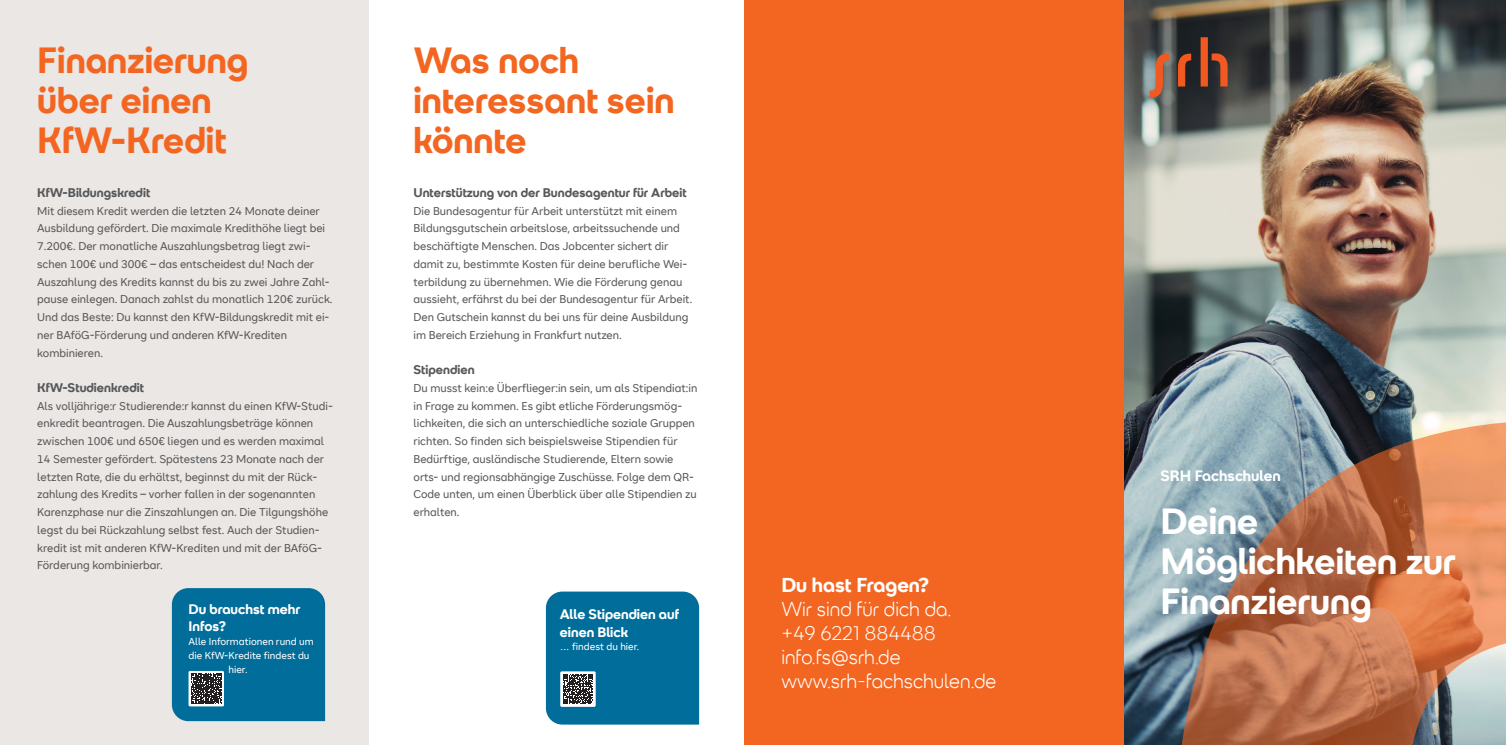
<style>
.page{position:relative;width:1506px;height:745px;background:#fff}
.page>*{position:absolute;margin:0;border:0;box-sizing:border-box;transform-origin:0 0}
.SRH_BI_FL_Headline_L{font:700 36.25px/40px "SRH Headline";color:#f36621}
.SRH_BI_FL_Titel_Head{font:700 36.25px/40px "SRH Headline";color:#fff}
.SRS_BI_FL_Titel_Kont{font:300 20px/23.8px "SRH Headline";color:#fff}
.SRH_BI_FL_Titel_Bere{font:700 15px "SRH Headline";color:#fff}
.SRH_BI_FL_Headline_B{font:700 13.75px/17.5px "SRH Headline";color:#fff}
.SRH_BI_FL_Subheadlin{font:700 12.5px "SRH Headline";color:#57585a}
.SRH_BI_FL_Copy_105x2{font:11.25px/17.8px "SRH Text";color:#57585a}
.SRH_BI_FL_Copy_Box_1{font:10px "SRH Text";color:#fff}
.s1{font-weight:700}
</style>
<div class="page">
<div style="left:0;top:0;width:369px;height:744px;background:#ebe7e4"></div>
<img style="left:1123px;top:0;width:383px;height:419px">
<svg style="left:1123px;top:419px;width:383px;height:325px;background:#a98470"></svg>
<svg style="left:1150px;top:37px;width:78px;height:60px;background:#6a4538"></svg>
<div style="left:744px;top:0;width:379px;height:744px;background:#f36621"></div>
<svg style="left:546px;top:591px;width:153px;height:133px;background:#0b7099"></svg>
<svg style="left:172px;top:588px;width:153px;height:132px;background:#096e98"></svg>
<p class="SRH_BI_FL_Headline_L" style="left:37px;top:40px;width:213px">Finanzierung über einen<br>KfW-Kredit</p>
<p class="SRH_BI_FL_Subheadlin" style="left:37px;top:185px;width:115px">KfW-Bildungskredit</p>
<p class="SRH_BI_FL_Copy_105x2" style="left:37px;top:202px;width:297px">Mit diesem Kredit werden die letzten 24 Monate deiner Ausbildung gefördert. Die maximale Kredithöhe liegt bei 7.200€. Der monatliche Auszahlungsbetrag liegt zwi&shy;schen 100€ und 300€ – das entscheidest du! Nach der Auszahlung des Kredits kannst du bis zu zwei Jahre Zahl&shy;pause einlegen. Danach zahlst du monatlich 120€ zurück.<br>Und das Beste: Du kannst den KfW-Bildungskredit mit ei&shy;ner BAföG-Förderung und anderen KfW-Krediten kombinieren.</p>
<p class="SRH_BI_FL_Subheadlin" style="left:37px;top:380px;width:108px">KfW-Studienkredit</p>
<p class="SRH_BI_FL_Copy_105x2" style="left:37px;top:397px;width:297px">Als volljährige:r Studierende:r kannst du einen KfW-Studi&shy;enkredit beantragen. Die Auszahlungsbeträge können zwischen 100€ und 650€ liegen und es werden maximal 14 Semester gefördert. Spätestens 23 Monate nach der letzten Rate, die du erhältst, beginnst du mit der Rück&shy;zahlung des Kredits – vorher fallen in der sogenannten Karenzphase nur die Zinszahlungen an. Die Tilgungshöhe legst du bei Rückzahlung selbst fest. Auch der Studien&shy;kredit ist mit anderen KfW-Krediten und mit der BAföG-Förderung kombinierbar.</p>
<p class="SRH_BI_FL_Headline_B" style="left:189px;top:600px;width:113px">Du brauchst mehr<br>Infos?</p>
<p class="SRH_BI_FL_Copy_Box_1" style="left:189px;top:635px;width:127px">Alle Informationen rund um</p>
<p class="SRH_BI_FL_Copy_Box_1" style="left:189px;top:649px;width:122px">die KfW-Kredite findest du</p>
<p class="SRH_BI_FL_Copy_Box_1" style="left:228px;top:663px;width:20px">hier.</p>
<p class="SRH_BI_FL_Headline_L" style="left:414px;top:40px;width:262px">Was noch interessant sein könnte</p>
<p class="SRH_BI_FL_Subheadlin" style="left:414px;top:185px;width:275px">Unterstützung von der Bundesagentur für Arbeit</p>
<p class="SRH_BI_FL_Copy_105x2" style="left:414px;top:202px;width:280px">Die Bundesagentur für Arbeit unterstützt mit einem Bildungsgutschein arbeitslose, arbeitssuchende und beschäftigte Menschen. Das Jobcenter sichert dir damit zu, bestimmte Kosten für deine berufliche Wei&shy;terbildung zu übernehmen. Wie die Förderung genau aussieht, erfährst du bei der Bundesagentur für Arbeit.<br>Den Gutschein kannst du bei uns für deine Ausbildung im Bereich Erziehung in Frankfurt nutzen.</p>
<p class="SRH_BI_FL_Subheadlin" style="left:414px;top:362px;width:63px">Stipendien</p>
<p class="SRH_BI_FL_Copy_105x2" style="left:414px;top:379px;width:285px">Du musst kein:e Überflieger:in sein, um als Stipendiat:in in Frage zu kommen. Es gibt etliche Förderungsmög&shy;lichkeiten, die sich an unterschiedliche soziale Gruppen richten. So finden sich beispielsweise Stipendien für Bedürftige, ausländische Studierende, Eltern sowie orts- und regionsabhängige Zuschüsse. Folge dem QR-Code unten, um einen Überblick über alle Stipendien zu erhalten.</p>
<p class="SRH_BI_FL_Headline_B" style="left:560px;top:605px;width:121px">Alle Stipendien auf einen Blick</p>
<p class="SRH_BI_FL_Copy_Box_1" style="left:560px;top:640px;width:81px">… findest du hier.</p>
<p class="SRS_BI_FL_Titel_Kont" style="left:781px;top:573px;width:217px"><span class="s1">Du hast Fragen?<br></span>Wir sind für dich da.<br>+49 6221 884488 info.fs@srh.de www.srh-fachschulen.de</p>
<p class="SRH_BI_FL_Titel_Bere" style="left:1160px;top:466px;width:122px">SRH Fachschulen</p>
<p class="SRH_BI_FL_Titel_Head" style="left:1160px;top:501px;width:297px">Deine<br>Möglichkeiten zur<br>Finanzierung</p>
</div>
